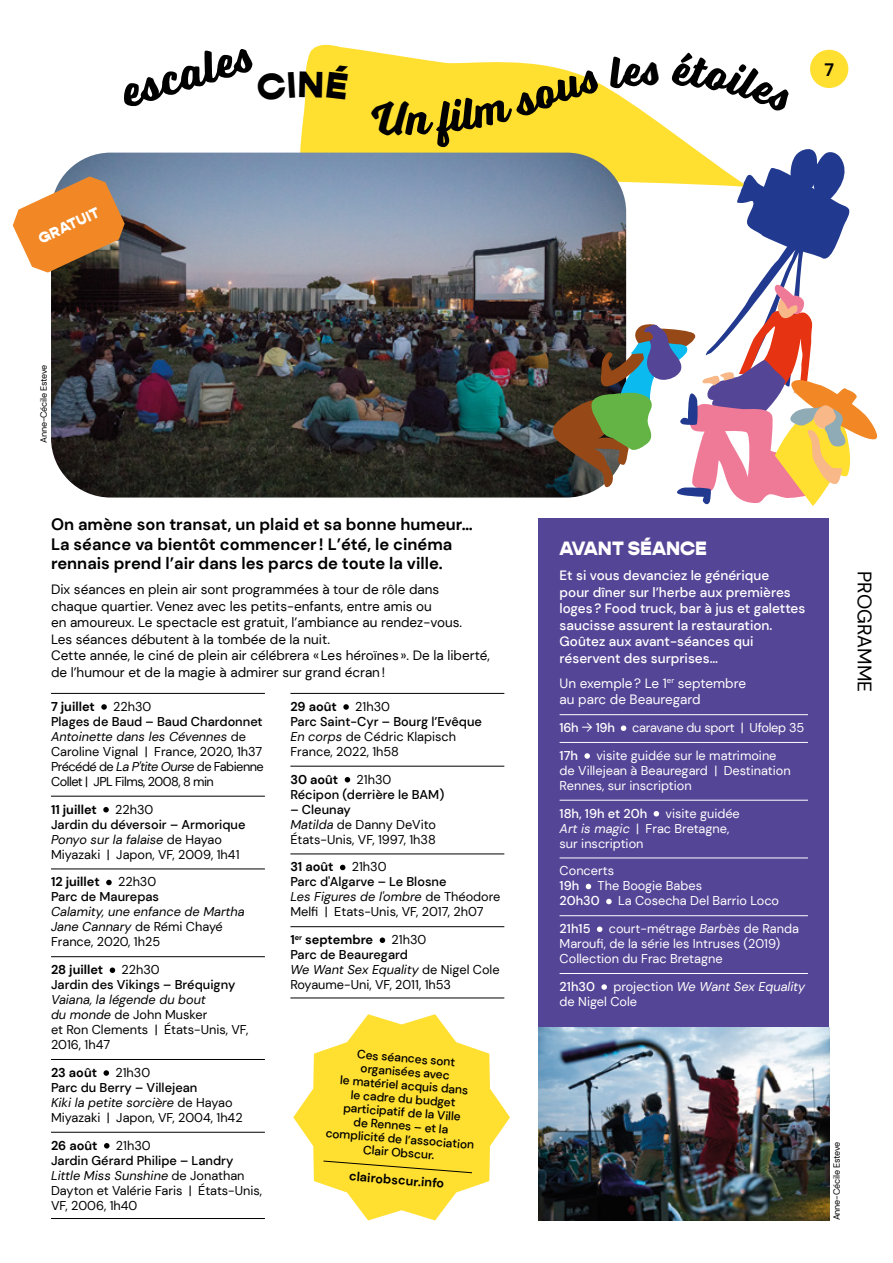
<style>
.page{position:relative;width:893px;height:1263px;background:#fff}
.page>*{position:absolute;margin:0;border:0;box-sizing:border-box;transform-origin:0 0}
.t1{font:700 49.5px "Voltage";color:#000}
.t2{font:700 48px "Voltage";color:#000}
.t3{font:900 19.5px "Gopher";color:#fff}
.t4{font:19.5px "DM Sans";color:#000}
.t5{font:700 18px "DM Sans";color:#000}
.t6{font:700 16.5px/19.5px "DM Sans";color:#000}
.t7{font:900 15px "Gopher";color:#fff}
.t8{font:13.5px/16.5px "DM Sans";color:#000}
.t9{font:500 13.5px/16.5px "DM Sans";color:#fff}
.t10{font:13.5px/16.5px "DM Sans";color:#fff}
.t11{font:12.75px/15px "DM Sans";color:#000}
.t12{font:12.75px/15px "DM Sans";color:#fff}
.t13{font:12.75px/15px "DM Sans";letter-spacing:-.04em;color:#000}
.t14{font:700 12.75px "DM Sans";color:#000}
.t15{font:italic 12.75px/15px "DM Sans";color:#000}
.t16{font:500 12.75px "DM Sans";color:#000}
.t17{font:500 12.75px "DM Sans";color:#fff}
.t18{font:12.75px "DM Sans";letter-spacing:-.02em;color:#fff}
.t19{font:500 12px/13.5px "DM Sans";color:#000;text-align:center}
.t20{font:9px "DM Sans";letter-spacing:-.02em;color:#000}
.s1{font-weight:500}
.s2{font-style:italic}
.s3{font-style:normal}
.s4{font-family:"Condate";font-weight:300}
</style>
<div class="page">
<div style="left:810px;top:50px;width:38px;height:38px;background:#ffdf30;border-radius:50%"></div>
<svg style="left:292px;top:44px;width:112px;height:109px;fill:#ffdf30"></svg>
<hr style="left:51px;top:693px;width:214px;height:1px;background:#000">
<hr style="left:51px;top:796px;width:214px;height:1px;background:#000">
<hr style="left:51px;top:868px;width:214px;height:1px;background:#000">
<hr style="left:51px;top:956px;width:214px;height:1px;background:#000">
<hr style="left:51px;top:1059px;width:214px;height:1px;background:#000">
<hr style="left:51px;top:1132px;width:214px;height:1px;background:#000">
<hr style="left:51px;top:1218px;width:214px;height:1px;background:#000">
<svg style="left:101px;top:704px;width:6px;height:6px"></svg>
<svg style="left:103px;top:807px;width:6px;height:5px"></svg>
<svg style="left:106px;top:880px;width:6px;height:5px"></svg>
<svg style="left:110px;top:967px;width:5px;height:6px"></svg>
<svg style="left:104px;top:1070px;width:5px;height:6px"></svg>
<svg style="left:104px;top:1143px;width:6px;height:5px"></svg>
<hr style="left:290px;top:693px;width:214px;height:1px;background:#000">
<hr style="left:290px;top:766px;width:214px;height:1px;background:#000">
<hr style="left:290px;top:853px;width:214px;height:1px;background:#000">
<hr style="left:290px;top:926px;width:214px;height:1px;background:#000">
<hr style="left:290px;top:997px;width:214px;height:1px;background:#000">
<svg style="left:343px;top:704px;width:6px;height:6px"></svg>
<svg style="left:345px;top:777px;width:5px;height:5px"></svg>
<svg style="left:340px;top:865px;width:5px;height:5px"></svg>
<svg style="left:380px;top:937px;width:5px;height:6px"></svg>
<img style="left:51px;top:153px;width:353px;height:344px">
<div style="left:538px;top:519px;width:291px;height:508px;background:#554596"></div>
<hr style="left:560px;top:714px;width:248px;height:1px;background:#fff">
<hr style="left:560px;top:742px;width:248px;height:1px;background:#fff">
<hr style="left:560px;top:800px;width:248px;height:1px;background:#fff">
<hr style="left:560px;top:857px;width:248px;height:1px;background:#fff">
<hr style="left:560px;top:915px;width:248px;height:1px;background:#fff">
<hr style="left:560px;top:973px;width:248px;height:1px;background:#fff">
<svg style="left:621px;top:725px;width:5px;height:6px"></svg>
<svg style="left:584px;top:753px;width:6px;height:6px"></svg>
<svg style="left:654px;top:811px;width:5px;height:5px"></svg>
<svg style="left:586px;top:884px;width:5px;height:5px"></svg>
<svg style="left:606px;top:899px;width:6px;height:5px"></svg>
<svg style="left:597px;top:926px;width:5px;height:6px"></svg>
<svg style="left:601px;top:984px;width:6px;height:6px"></svg>
<svg style="left:13px;top:176px;width:112px;height:97px"></svg>
<svg style="left:293px;top:1014px;width:217px;height:206px"></svg>
<img style="left:538px;top:1028px;width:291px;height:192px">
<svg style="left:292px;top:65px;width:57px;height:36px"></svg>
<svg style="left:404px;top:52px;width:473px;height:454px"></svg>
<h1 class="t1" style="left:114px;top:64px;width:137px;rotate:-17deg">escales</h1>
<p class="t7" style="left:35px;top:231px;width:67px;rotate:-25deg">GRATUIT</p>
<p class="t20" style="left:38px;top:443px;width:80px;rotate:-90deg">Anne-Cécile Esteve</p>
<h2 class="t2" style="left:372px;top:90px;width:37px">U</h2>
<p class="t6" style="left:51px;top:515px;width:423px">On amène son transat, un plaid et sa bonne humeur…<br>La séance va bientôt commencer! L’été, le cinéma rennais prend l’air dans les parcs de toute la ville.</p>
<p class="t8" style="left:51px;top:581px;width:440px">Dix séances en plein air sont programmées à tour de rôle dans<br>chaque quartier. Venez avec les petits-enfants, entre amis ou<br>en amoureux. Le spectacle est gratuit, l’ambiance au rendez-vous.<br>Les séances débutent à la tombée de la nuit.<br>Cette année, le ciné de plein air célébrera «Les héroïnes». De la liberté, de l’humour et de la magie à admirer sur grand écran!</p>
<p class="t14" style="left:51px;top:698px;width:45px">7 juillet</p>
<p class="t11" style="left:113px;top:699px;width:40px">22h30</p>
<p class="t13" style="left:51px;top:714px;width:214px"><span class="s1">Plages de Baud – Baud Chardonnet </span><span class="s2">Antoinette dans les Cévennes</span> de Caroline Vignal | France, 2020, 1h37<br>Précédé de <span class="s2">La P'tite Ourse</span> de Fabienne Collet | JPL Films, 2008, 8 min</p>
<p class="t14" style="left:51px;top:801px;width:47px">11 juillet</p>
<p class="t11" style="left:115px;top:801px;width:40px">22h30</p>
<p class="t11" style="left:51px;top:816px;width:196px"><span class="s1">Jardin du déversoir – Armorique<br></span><span class="s2">Ponyo sur la falaise</span> de Hayao<br>Miyazaki | Japon, VF, 2009, 1h41</p>
<p class="t14" style="left:51px;top:874px;width:50px">12 juillet</p>
<p class="t11" style="left:118px;top:874px;width:40px">22h30</p>
<p class="t16" style="left:51px;top:889px;width:110px">Parc de Maurepas</p>
<p class="t15" style="left:51px;top:904px;width:195px">Calamity, une enfance de Martha<br>Jane Cannary <span class="s3">de Rémi Chayé<br>France, 2020, 1h25</span></p>
<p class="t14" style="left:51px;top:962px;width:54px">28 juillet</p>
<p class="t11" style="left:122px;top:962px;width:40px">22h30</p>
<p class="t16" style="left:51px;top:977px;width:186px">Jardin des Vikings – Bréquigny</p>
<p class="t11" style="left:51px;top:992px;width:199px"><span class="s2">Vaiana, la légende du bout<br>du monde</span> de John Musker<br>et Ron Clements | États-Unis, VF,<br>2016, 1h47</p>
<p class="t14" style="left:51px;top:1064px;width:48px">23 août</p>
<p class="t11" style="left:115px;top:1065px;width:36px">21h30</p>
<p class="t11" style="left:51px;top:1080px;width:193px"><span class="s1">Parc du Berry – Villejean<br></span><span class="s2">Kiki la petite sorcière</span> de Hayao<br>Miyazaki | Japon, VF, 2004, 1h42</p>
<p class="t14" style="left:51px;top:1137px;width:48px">26 août</p>
<p class="t11" style="left:116px;top:1137px;width:36px">21h30</p>
<p class="t11" style="left:51px;top:1152px;width:213px"><span class="s1">Jardin Gérard Philipe – Landry<br></span><span class="s2">Little Miss Sunshine</span> de Jonathan<br>Dayton et Valérie Faris | États-Unis,<br>VF, 2006, 1h40</p>
<p class="t14" style="left:290px;top:698px;width:48px">29 août</p>
<p class="t11" style="left:355px;top:699px;width:36px">21h30</p>
<p class="t11" style="left:290px;top:714px;width:193px"><span class="s1">Parc Saint-Cyr – Bourg l’Evêque<br></span><span class="s2">En corps</span> de Cédric Klapisch<br>France, 2022, 1h58</p>
<p class="t14" style="left:290px;top:771px;width:49px">30 août</p>
<p class="t11" style="left:357px;top:771px;width:36px">21h30</p>
<p class="t16" style="left:290px;top:786px;width:155px">Récipon (derrière le BAM)</p>
<p class="t11" style="left:290px;top:801px;width:147px"><span class="s1">– Cleunay<br></span><span class="s2">Matilda</span> de Danny DeVito<br>États-Unis, VF, 1997, 1h38</p>
<p class="t14" style="left:290px;top:859px;width:45px">31 août</p>
<p class="t11" style="left:352px;top:859px;width:36px">21h30</p>
<p class="t11" style="left:290px;top:874px;width:212px"><span class="s1">Parc d'Algarve – Le Blosne<br></span><span class="s2">Les Figures de l'ombre</span> de Théodore<br>Melfi | Etats-Unis, VF, 2017, 2h07</p>
<p class="t14" style="left:290px;top:932px;width:84px">1<sup>er</sup> septembre</p>
<p class="t11" style="left:392px;top:932px;width:36px">21h30</p>
<p class="t11" style="left:290px;top:947px;width:211px"><span class="s1">Parc de Beauregard<br></span><span class="s2">We Want Sex Equality</span> de Nigel Cole<br>Royaume-Uni, VF, 2011, 1h53</p>
<p class="t19" style="left:333px;top:1045px;width:150px;rotate:5deg">Ces séances sont organisées avec<br>le matériel acquis dans<br>le cadre du budget participatif de la Ville<br>de Rennes – et la complicité de l’association<br>Clair Obscur.</p>
<p class="t14" style="left:350px;top:1168px;width:97px;rotate:4deg">clairobscur.info</p>
<h3 class="t5" style="left:824px;top:58px;width:11px">7</h3>
<h3 class="t3" style="left:560px;top:537px;width:149px">AVANT SÉANCE</h3>
<p class="t9" style="left:560px;top:567px;width:247px">Et si vous devanciez le générique<br>pour dîner sur l’herbe aux premières loges? Food truck, bar à jus et galettes saucisse assurent la restauration.<br>Goûtez aux avant-séances qui réservent des surprises…</p>
<p class="t10" style="left:560px;top:675px;width:188px">Un exemple? Le 1<sup>er</sup> septembre au parc de Beauregard</p>
<p class="t17" style="left:560px;top:720px;width:57px">16h <span class="s4">→</span> 19h</p>
<p class="t18" style="left:632px;top:720px;width:174px">caravane du sport | Ufolep 35</p>
<p class="t17" style="left:560px;top:747px;width:20px">17h</p>
<p class="t12" style="left:560px;top:748px;width:233px;text-indent:37px">visite guidée sur le matrimoine de Villejean à Beauregard | Destination<br>Rennes, sur inscription</p>
<p class="t17" style="left:560px;top:805px;width:89px">18h, 19h et 20h</p>
<p class="t12" style="left:560px;top:805px;width:182px;text-indent:106px">visite guidée<br><span class="s2">Art is magic</span> | Frac Bretagne, sur inscription</p>
<p class="t12" style="left:560px;top:863px;width:56px">Concerts</p>
<p class="t17" style="left:560px;top:878px;width:21px">19h</p>
<p class="t12" style="left:598px;top:878px;width:106px">The Boogie Babes</p>
<p class="t17" style="left:560px;top:893px;width:42px">20h30</p>
<p class="t12" style="left:618px;top:893px;width:163px">La Cosecha Del Barrio Loco</p>
<p class="t17" style="left:560px;top:921px;width:32px">21h15</p>
<p class="t12" style="left:560px;top:921px;width:241px;text-indent:49px">court-métrage <span class="s2">Barbès</span> de Randa<br>Maroufi, de la série les Intruses (2019)<br>Collection du Frac Bretagne</p>
<p class="t17" style="left:560px;top:978px;width:37px">21h30</p>
<p class="t12" style="left:560px;top:979px;width:247px;text-indent:54px">projection <span class="s2">We Want Sex Equality </span>de Nigel Cole</p>
<h3 class="t4" style="left:877px;top:571px;width:123px;rotate:90deg">PROGRAMME</h3>
<p class="t20" style="left:831px;top:1220px;width:80px;rotate:-90deg">Anne-Cécile Esteve</p>
</div>
